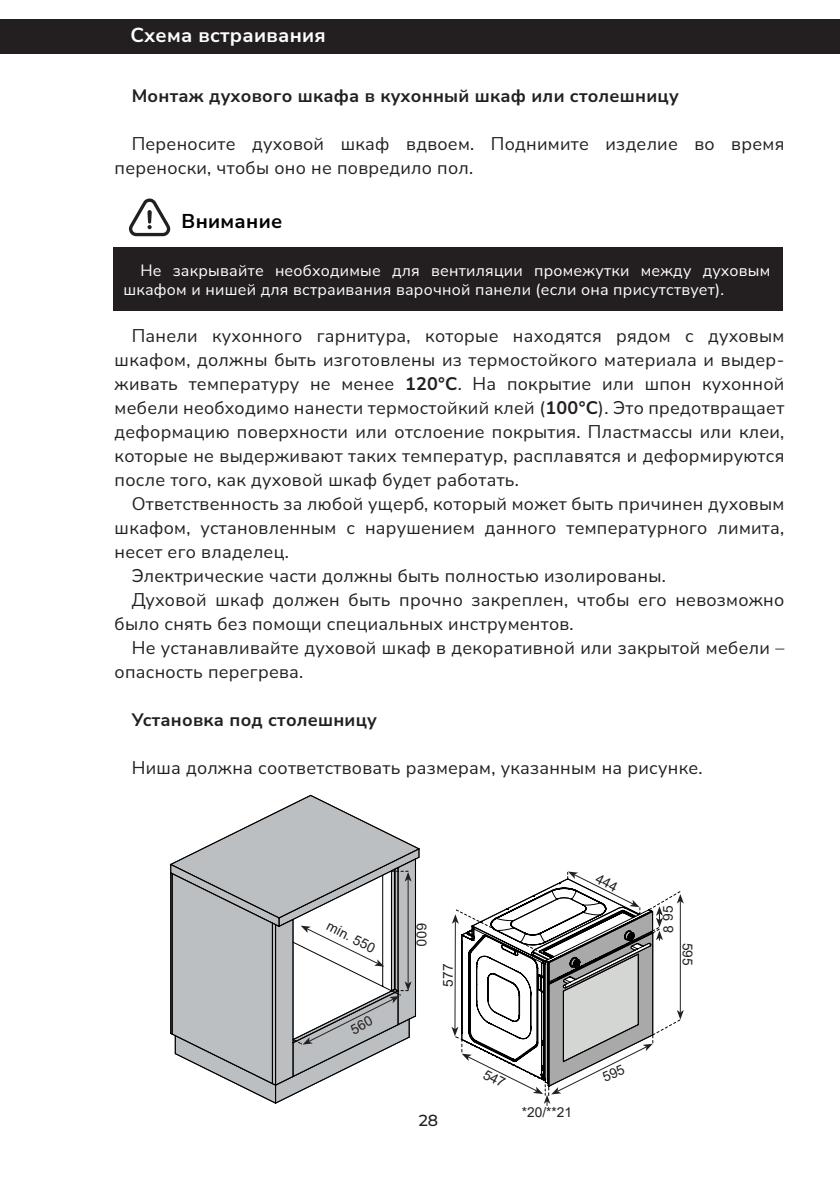
<style>
.page{position:relative;width:840px;height:1191px;background:#fff}
.page>*{position:absolute;margin:0;border:0;box-sizing:border-box;transform-origin:0 0}
.Заголовок_9_Bold{font:700 20px "Nunito Sans";letter-spacing:.015em;color:#fff}
.Заголовок_10_Bold_It{font:700 20px "Nunito Sans";letter-spacing:.015em;color:#000}
.Заголовок_10_Bold_It-2{font:18px/24px "Nunito Sans";letter-spacing:.015em;color:#231f20}
.Заголовок_10_Bold_It-3{font:700 18px "Nunito Sans";letter-spacing:.015em;color:#231f20}
.Заголовок_10_Bold_It-4{font:16px/19.2px "Nunito Sans";letter-spacing:.015em;color:#fff}
.t1{font:500 16px "Montserrat";color:#231f20}
.t2{font:13.6px "Arial";color:#231f20}
.s1{font-weight:700}
</style>
<div class="page">
<div style="left:0;top:19px;width:839px;height:35px;background:#231f20"></div>
<div style="left:113px;top:247px;width:669px;height:63px;background:#231f20"></div>
<svg style="left:129px;top:198px;width:42px;height:38px"></svg>
<svg style="left:170px;top:795px;width:249px;height:308px"></svg>
<svg style="left:451px;top:871px;width:232px;height:234px"></svg>
<p class="Заголовок_9_Bold" style="left:130px;top:21px;width:197px">Схема встраивания</p>
<p class="Заголовок_10_Bold_It-3" style="left:132px;top:83px;width:548px">Монтаж духового шкафа в кухонный шкаф или столешницу</p>
<p class="Заголовок_10_Bold_It-2" style="left:115px;top:131px;width:670px;text-indent:17px">Переносите духовой шкаф вдвоем. Поднимите изделие во время переноски, чтобы оно не повредило пол.</p>
<p class="Заголовок_10_Bold_It" style="left:181px;top:206px;width:102px">Внимание</p>
<p class="Заголовок_10_Bold_It-4" style="left:123px;top:260px;width:648px;text-indent:17px">Не закрывайте необходимые для вентиляции промежутки между духовым шкафом и нишей для встраивания варочной панели (если она присутствует).</p>
<p class="Заголовок_10_Bold_It-2" style="left:115px;top:323px;width:670px;text-align:justify;text-indent:17px">Панели кухонного гарнитура, которые находятся рядом с духовым шкафом, должны быть изготовлены из термостойкого материала и выдер&shy;живать температуру не менее <span class="s1">120°C</span>. На покрытие или шпон кухонной мебели необходимо нанести термостойкий клей (<span class="s1">100°С</span>). Это предотвращает деформацию поверхности или отслоение покрытия. Пластмассы или клеи, которые не выдерживают таких температур, расплавятся и деформируются после того, как духовой шкаф будет работать.</p>
<p class="Заголовок_10_Bold_It-2" style="left:115px;top:491px;width:670px;text-align:justify;text-indent:17px">Ответственность за любой ущерб, который может быть причинен духовым шкафом, установленным с нарушением данного температурного лимита, несет его владелец.</p>
<p class="Заголовок_10_Bold_It-2" style="left:132px;top:563px;width:535px">Электрические части должны быть полностью изолированы.</p>
<p class="Заголовок_10_Bold_It-2" style="left:115px;top:587px;width:670px;text-indent:17px">Духовой шкаф должен быть прочно закреплен, чтобы его невозможно было снять без помощи специальных инструментов.</p>
<p class="Заголовок_10_Bold_It-2" style="left:115px;top:635px;width:670px;text-indent:17px">Не устанавливайте духовой шкаф в декоративной или закрытой мебели – опасность перегрева.</p>
<p class="Заголовок_10_Bold_It-3" style="left:132px;top:707px;width:247px">Установка под столешницу</p>
<p class="Заголовок_10_Bold_It-2" style="left:132px;top:755px;width:572px">Ниша должна соответствовать размерам, указанным на рисунке.</p>
<p class="t2" style="left:332px;top:916px;width:54px;rotate:27deg">min. 550</p>
<p class="t2" style="left:430px;top:923px;width:24px;rotate:90deg">600</p>
<p class="t2" style="left:438px;top:986px;width:24px;rotate:-90deg">577</p>
<p class="t1" style="left:418px;top:1108px;width:21px">28</p>
<p class="t2" style="left:521px;top:1103px;width:52px">*20/**21</p>
<p class="t2" style="left:658px;top:933px;width:29px;rotate:-90deg">8 95</p>
<p class="t2" style="left:696px;top:942px;width:24px;rotate:90deg">595</p>
</div>
